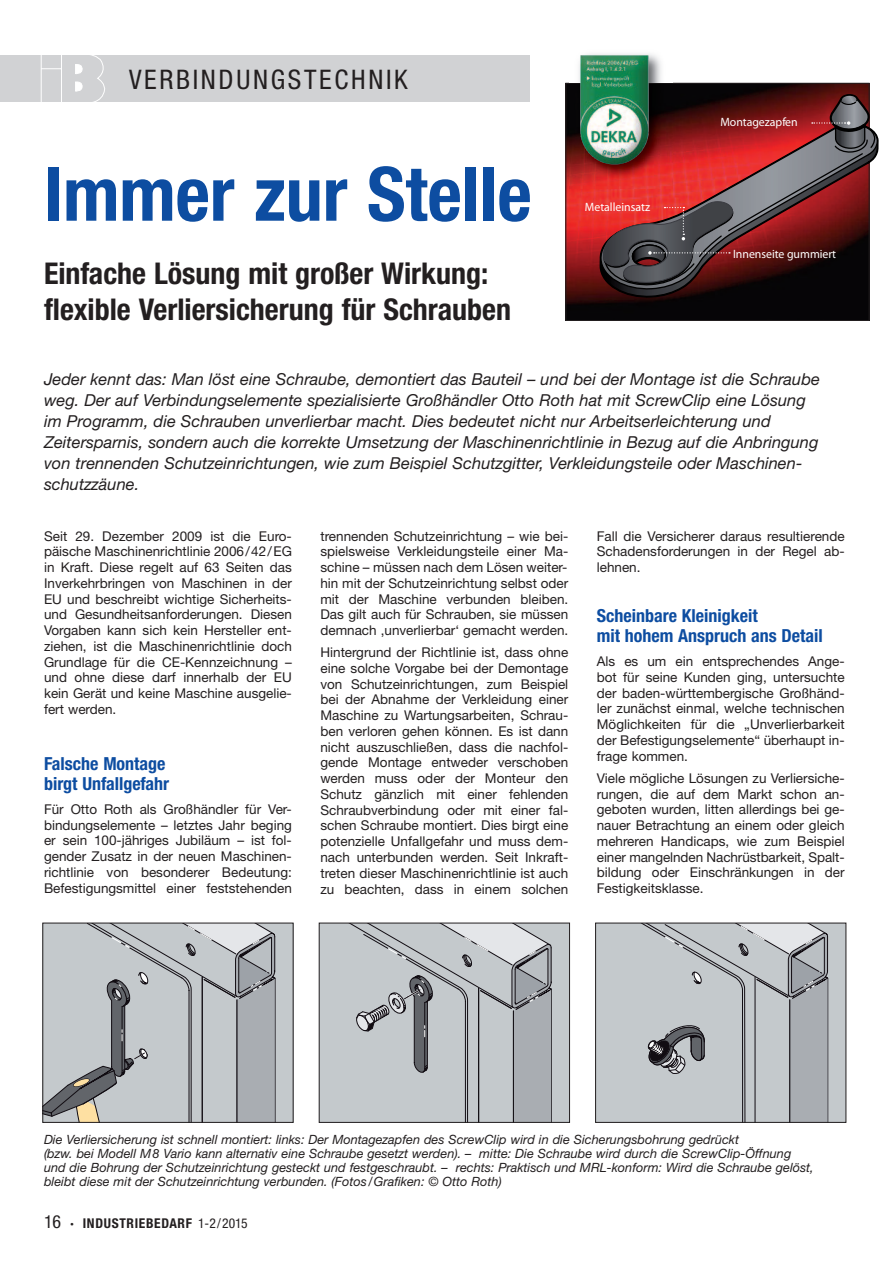
<style>
.page{position:relative;width:893px;height:1263px;background:#fff}
.page>*{position:absolute;margin:0;border:0;box-sizing:border-box;transform-origin:0 0}
.t1{font:700 condensed 75px "Helvetica Neue";color:#0d4da1}
.t2{font:700 condensed 30px/36px "Helvetica Neue";color:#231f20}
.t3{font:condensed 27px "Helvetica Neue";letter-spacing:.1em;color:#231f20}
.t4{font:700 condensed 18px/19.5px "Helvetica Neue";color:#0d4da1}
.t5{font:italic 16.5px/21px "Helvetica Neue";color:#231f20}
.t6{font:13.5px/15.8px "Helvetica Neue";color:#231f20;text-align:justify}
.t7{font:700 condensed 13.5px "Helvetica Neue";letter-spacing:.05em;color:#231f20}
.t8{font:italic 12.75px/14.2px "Helvetica Neue";color:#231f20}
.t9{font:700 12px "Univers LT Std";color:#fff}
.s1{font-weight:400;font-size:18px}
.s2{font-weight:400}
</style>
<div class="page">
<div style="left:0;top:56px;width:529px;height:46px;background:#d1d2d4"></div>
<svg style="left:40px;top:55px;width:68px;height:47px"></svg>
<hr style="left:61px;top:55px;width:1px;height:48px;background:#fff">
<div style="left:43px;top:923px;width:250px;height:199px;background:#c4c9cc"></div>
<hr style="left:275px;top:978px;width:1px;height:144px;background:#110c12">
<svg style="left:45px;top:925px;width:230px;height:196px"></svg>
<div style="left:43px;top:923px;width:250px;height:200px;border:1px solid #231f20"></div>
<div style="left:596px;top:923px;width:250px;height:199px;background:#c4c9cc"></div>
<svg style="left:644px;top:925px;width:184px;height:196px"></svg>
<div style="left:595px;top:923px;width:251px;height:200px;border:1px solid #231f20"></div>
<div style="left:319px;top:923px;width:251px;height:199px;background:#c4c9cc"></div>
<svg style="left:352px;top:925px;width:200px;height:196px"></svg>
<div style="left:319px;top:923px;width:251px;height:200px;border:1px solid #231f20"></div>
<img style="left:568px;top:85px;width:299px;height:234px">
<div style="left:566px;top:83px;width:303px;height:238px;border:1px solid #231f20"></div>
<svg style="left:600px;top:290px;width:270px;height:10px;background:#11090a"></svg>
<svg style="left:600px;top:133px;width:279px;height:157px"></svg>
<svg style="left:603px;top:93px;width:273px;height:195px;background:#763537"></svg>
<img style="left:569px;top:54px;width:104px;height:134px">
<img style="left:580px;top:55px;width:69px;height:110px">
<h3 class="t3" style="left:129px;top:69px;width:280px">VERBINDUNGSTECHNIK</h3>
<h1 class="t1" style="left:44px;top:167px;width:489px">Immer zur Stelle</h1>
<h2 class="t2" style="left:44px;top:258px;width:469px">Einfache Lösung mit großer Wirkung: flexible Verliersicherung für Schrauben</h2>
<p class="t9" style="left:585px;top:202px;width:67px">Metalleinsatz</p>
<p class="t9" style="left:720px;top:118px;width:79px">Montagezapfen</p>
<p class="t9" style="left:733px;top:249px;width:105px">Innenseite gummiert</p>
<p class="t5" style="left:44px;top:371px;width:777px">Jeder kennt das: Man löst eine Schraube, demontiert das Bauteil – und bei der Montage ist die Schraube weg. Der auf Verbindungselemente spezialisierte Großhändler Otto Roth hat mit ScrewClip eine Lösung im Programm, die Schrauben unverlierbar macht. Dies bedeutet nicht nur Arbeitserleichterung und Zeitersparnis, sondern auch die korrekte Umsetzung der Maschinenrichtlinie in Bezug auf die Anbringung von trennenden Schutzeinrichtungen, wie zum Beispiel Schutzgitter, Verkleidungsteile oder Maschinen&shy;schutzzäune.</p>
<p class="t6" style="left:44px;top:529px;width:249px">Seit 29. Dezember 2009 ist die Euro&shy;päische Maschinenrichtlinie 2006/42/EG in Kraft. Diese regelt auf 63 Seiten das Inverkehrbringen von Maschinen in der EU und beschreibt wichtige Sicherheits&shy;und Gesundheitsanforderungen. Diesen Vorgaben kann sich kein Hersteller ent&shy;ziehen, ist die Maschinenrichtlinie doch Grundlage für die CE-Kennzeichnung – und ohne diese darf innerhalb der EU kein Gerät und keine Maschine ausgelie&shy;fert werden.</p>
<h3 class="t4" style="left:44px;top:755px;width:127px">Falsche Montage birgt Unfallgefahr</h3>
<p class="t6" style="left:44px;top:802px;width:249px">Für Otto Roth als Großhändler für Ver&shy;bindungselemente – letztes Jahr beging er sein 100-jähriges Jubiläum – ist fol&shy;gender Zusatz in der neuen Maschinen&shy;richtlinie von besonderer Bedeutung:<br>Befestigungsmittel einer feststehenden</p>
<p class="t6" style="left:320px;top:529px;width:249px">trennenden Schutzeinrichtung – wie bei&shy;spielsweise Verkleidungsteile einer Ma&shy;schine – müssen nach dem Lösen weiter&shy;hin mit der Schutzeinrichtung selbst oder mit der Maschine verbunden bleiben.<br>Das gilt auch für Schrauben, sie müssen demnach ‚unverlierbar‘ gemacht werden.</p>
<p class="t6" style="left:320px;top:646px;width:249px">Hintergrund der Richtlinie ist, dass ohne eine solche Vorgabe bei der Demontage von Schutzeinrichtungen, zum Beispiel bei der Abnahme der Verkleidung einer Maschine zu Wartungsarbeiten, Schrau&shy;ben verloren gehen können. Es ist dann nicht auszuschließen, dass die nachfol&shy;gende Montage entweder verschoben werden muss oder der Monteur den Schutz gänzlich mit einer fehlenden Schraubverbindung oder mit einer fal&shy;schen Schraube montiert. Dies birgt eine potenzielle Unfallgefahr und muss dem&shy;nach unterbunden werden. Seit Inkraft&shy;treten dieser Maschinenrichtlinie ist auch zu beachten, dass in einem solchen</p>
<p class="t6" style="left:597px;top:529px;width:249px">Fall die Versicherer daraus resultierende Schadensforderungen in der Regel ab&shy;lehnen.</p>
<h3 class="t4" style="left:597px;top:608px;width:228px">Scheinbare Kleinigkeit<br>mit hohem Anspruch ans Detail</h3>
<p class="t6" style="left:597px;top:655px;width:249px">Als es um ein entsprechendes Ange&shy;bot für seine Kunden ging, untersuchte der baden-württembergische Großhänd&shy;ler zunächst einmal, welche technischen Möglichkeiten für die „Unverlierbarkeit der Befestigungselemente“ überhaupt in&shy;frage kommen.</p>
<p class="t6" style="left:597px;top:771px;width:249px">Viele mögliche Lösungen zu Verliersiche&shy;rungen, die auf dem Markt schon an&shy;geboten wurden, litten allerdings bei ge&shy;nauer Betrachtung an einem oder gleich mehreren Handicaps, wie zum Beispiel einer mangelnden Nachrüstbarkeit, Spalt&shy;bildung oder Einschränkungen in der Festigkeitsklasse.</p>
<p class="t8" style="left:44px;top:1133px;width:771px">Die Verliersicherung ist schnell montiert: links: Der Montagezapfen des ScrewClip wird in die Sicherungsbohrung gedrückt<br>(bzw. bei Modell M8 Vario kann alternativ eine Schraube gesetzt werden). – mitte: Die Schraube wird durch die ScrewClip-Öffnung und die Bohrung der Schutzeinrichtung gesteckt und festgeschraubt. – rechts: Praktisch und MRL-konform: Wird die Schraube gelöst, bleibt diese mit der Schutzeinrichtung verbunden. (Fotos/Grafiken: © Otto Roth)</p>
<p class="t7" style="left:44px;top:1219px;width:205px"><span class="s1">16</span> · INDUSTRIEBEDARF <span class="s2">1-2/2015</span></p>
</div>
